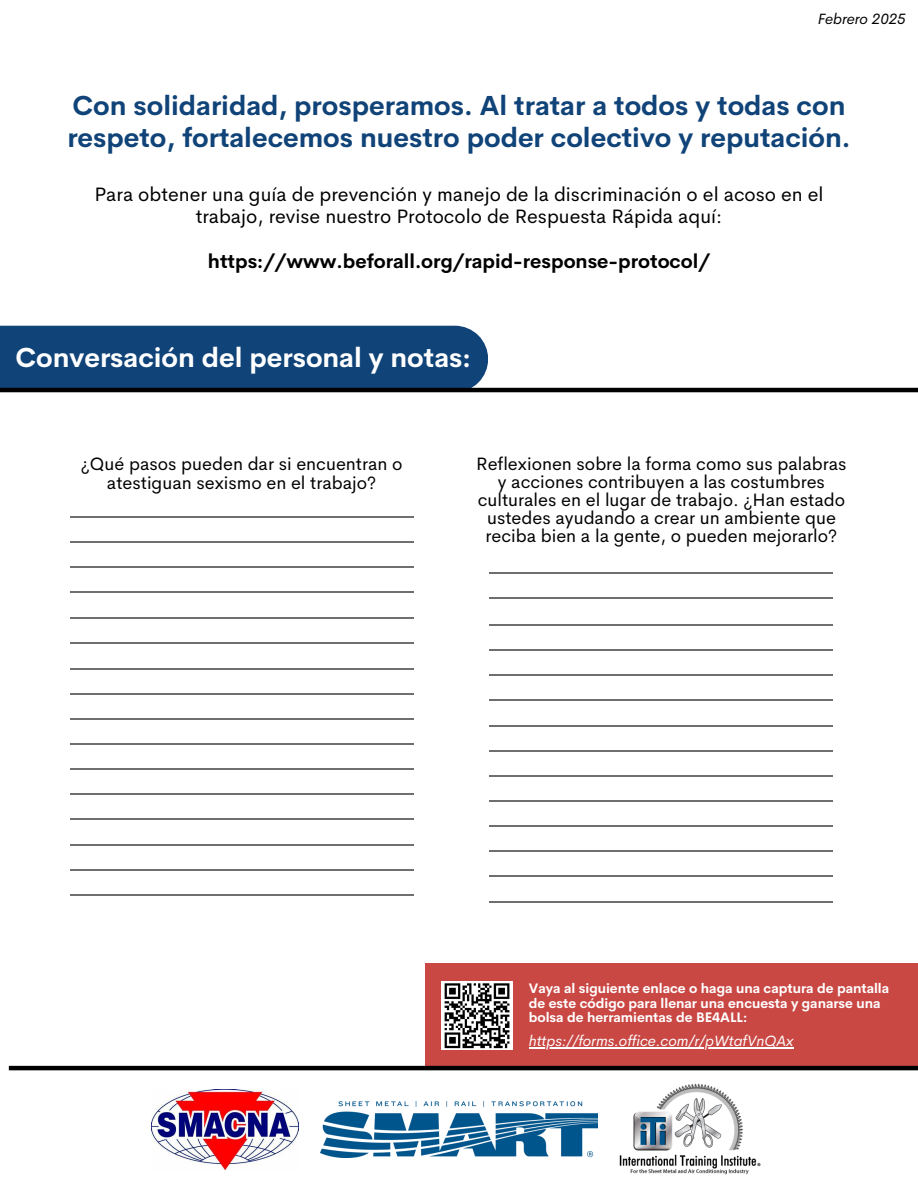
<style>
.page{position:relative;width:918px;height:1188px;background:#fff}
.page>*{position:absolute;margin:0;border:0;box-sizing:border-box;transform-origin:0 0}
.t1{font:700 27px/31.5px "Cerebri Sans";color:#104378}
.t2{font:700 27px "Cerebri Sans";color:#fff}
.t3{font:19.5px/22.5px "Cerebri Sans";color:#000;text-align:center}
.t4{font:700 19.5px "Cerebri Sans";color:#000}
.t5{font:18px/18px "Cerebri Sans";color:#000;text-align:center}
.t6{font:italic 15px "Cerebri Sans";color:#fff}
.t7{font:italic 15px "Cerebri Sans";color:#000}
.t8{font:700 13.5px/14.7px "Cerebri Sans";color:#fff}
</style>
<div class="page">
<div style="left:425px;top:963px;width:493px;height:105px;background:#c94844"></div>
<img style="left:151px;top:1089px;width:148px;height:80px">
<img style="left:619px;top:1083px;width:142px;height:92px">
<img style="left:320px;top:1101px;width:277px;height:56px">
<hr style="left:9px;top:1066px;width:909px;height:4px;background:#000">
<div style="left:0;top:326px;width:488px;height:62px;background:#104378"></div>
<hr style="left:0;top:388px;width:918px;height:4px;background:#000">
<hr style="left:490px;top:901px;width:343px;height:1px;background:#706f6f">
<hr style="left:490px;top:876px;width:343px;height:1px;background:#706f6f">
<hr style="left:490px;top:851px;width:343px;height:1px;background:#706f6f">
<hr style="left:490px;top:825px;width:343px;height:2px;background:#706f6f">
<hr style="left:490px;top:800px;width:343px;height:2px;background:#706f6f">
<hr style="left:490px;top:775px;width:343px;height:2px;background:#706f6f">
<hr style="left:490px;top:750px;width:343px;height:1px;background:#706f6f">
<hr style="left:490px;top:725px;width:343px;height:1px;background:#706f6f">
<hr style="left:490px;top:700px;width:343px;height:1px;background:#706f6f">
<hr style="left:490px;top:675px;width:343px;height:1px;background:#706f6f">
<hr style="left:490px;top:649px;width:343px;height:2px;background:#706f6f">
<hr style="left:490px;top:624px;width:343px;height:2px;background:#706f6f">
<hr style="left:70px;top:894px;width:343px;height:2px;background:#706f6f">
<hr style="left:70px;top:869px;width:343px;height:1px;background:#706f6f">
<hr style="left:70px;top:844px;width:343px;height:1px;background:#706f6f">
<hr style="left:70px;top:819px;width:343px;height:1px;background:#706f6f">
<hr style="left:70px;top:794px;width:343px;height:1px;background:#706f6f">
<hr style="left:70px;top:768px;width:343px;height:2px;background:#706f6f">
<hr style="left:70px;top:743px;width:343px;height:2px;background:#706f6f">
<hr style="left:70px;top:718px;width:343px;height:2px;background:#706f6f">
<hr style="left:70px;top:693px;width:343px;height:1px;background:#706f6f">
<hr style="left:70px;top:668px;width:343px;height:1px;background:#706f6f">
<hr style="left:70px;top:643px;width:343px;height:1px;background:#706f6f">
<hr style="left:70px;top:618px;width:343px;height:1px;background:#706f6f">
<img style="left:442px;top:981px;width:70px;height:69px">
<hr style="left:529px;top:1047px;width:265px;height:1px;background:#fff">
<hr style="left:70px;top:592px;width:343px;height:1px;background:#706f6f">
<hr style="left:70px;top:567px;width:343px;height:1px;background:#706f6f">
<hr style="left:70px;top:541px;width:343px;height:2px;background:#706f6f">
<hr style="left:70px;top:516px;width:343px;height:2px;background:#706f6f">
<hr style="left:490px;top:597px;width:343px;height:1px;background:#706f6f">
<hr style="left:490px;top:572px;width:343px;height:1px;background:#706f6f">
<h1 class="t7" style="left:818px;top:9px;width:89px">Febrero 2025</h1>
<h3 class="t1" style="left:67px;top:90px;width:785px">Con solidaridad, prosperamos. Al tratar a todos y todas con respeto, fortalecemos nuestro poder colectivo y reputación.</h3>
<p class="t3" style="left:94px;top:183px;width:731px">Para obtener una guía de prevención y manejo de la discriminación o el acoso en el trabajo, revise nuestro Protocolo de Respuesta Rápida aquí:</p>
<p class="t4" style="left:208px;top:249px;width:504px">https://www.beforall.org/rapid-response-protocol/</p>
<h1 class="t2" style="left:16px;top:340px;width:457px">Conversación del personal y notas:</h1>
<p class="t5" style="left:81px;top:454px;width:323px;line-height:19.2px">¿Qué pasos pueden dar si encuentran o atestiguan sexismo en el trabajo?</p>
<h2 class="t5" style="left:476px;top:455px;width:372px">Reflexionen sobre la forma como sus palabras y acciones contribuyen a las costumbres culturales en el lugar de trabajo. ¿Han estado ustedes ayudando a crear un ambiente que reciba bien a la gente, o pueden mejorarlo?</h2>
<h4 class="t8" style="left:529px;top:981px;width:362px">Vaya al siguiente enlace o haga una captura de pantalla de este código para llenar una encuesta y ganarse una bolsa de herramientas de BE4ALL:</h4>
<h3 class="t6" style="left:529px;top:1031px;width:266px">https://forms.office.com/r/pWtafVnQAx</h3>
</div>
